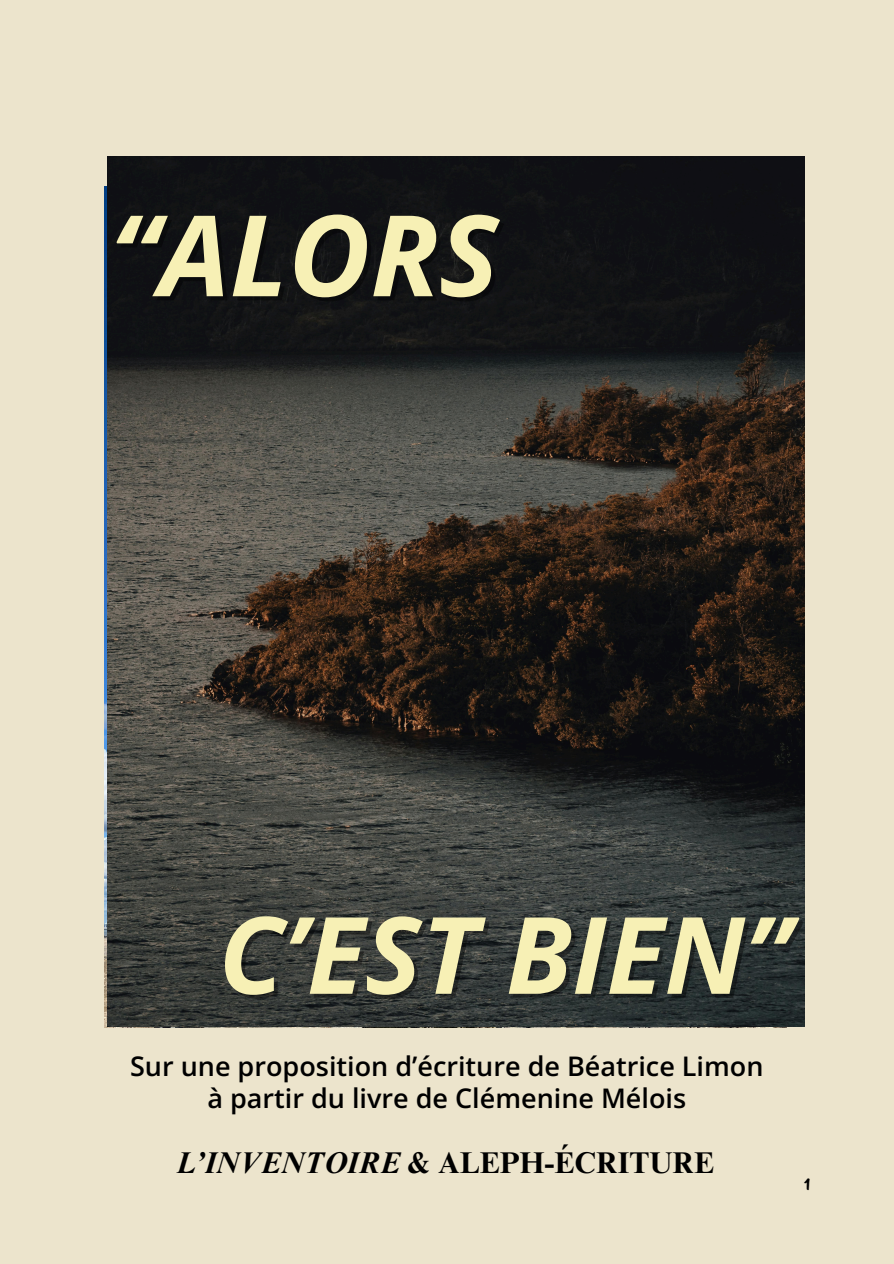
<style>
.page{position:relative;width:894px;height:1264px;background:#fff}
.page>*{position:absolute;margin:0;border:0;box-sizing:border-box;transform-origin:0 0}
.t1{font:italic 700 112.65px "Open Sans";color:#f7f0b5}
.t2{font:italic 700 106.8px "Open Sans";color:#f7f0b5}
.t3{font:700 30px "Times NRMT Pro";color:#000}
.t4{font:600 27px "Open Sans";color:#000}
.t5{font:18px "Caveat Brush";color:#000}
.s1{font-style:italic}
</style>
<div class="page">
<div style="left:0;top:0;width:893px;height:1263px;background:#ece4cc"></div>
<img style="left:108px;top:156px;width:696px;height:870px">
<p class="t1" style="left:110px;top:176px;width:390px">“ALORS</p>
<p class="t2" style="left:218px;top:879px;width:574px">C’EST BIEN”</p>
<p class="t4" style="left:130px;top:1047px;width:634px">Sur une proposition d’écriture de Béatrice Limon</p>
<h3 class="t4" style="left:207px;top:1078px;width:480px">à partir du livre de Clémenine Mélois</h3>
<p class="t3" style="left:176px;top:1151px;width:539px"><span class="s1">L’INVENTOIRE</span> &amp; ALEPH-ÉCRITURE</p>
<p class="t5" style="left:804px;top:1172px;width:8px">1</p>
</div>
